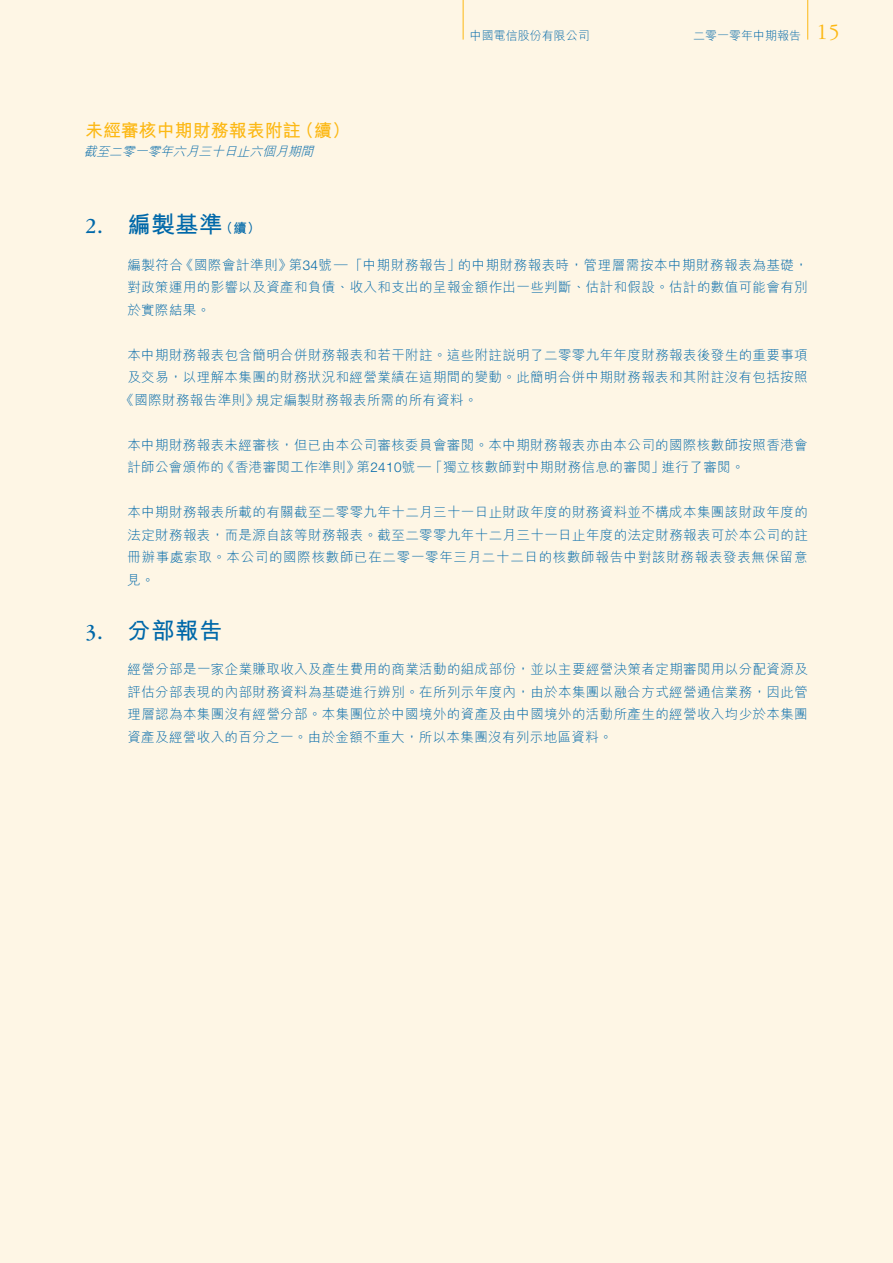
<style>
.page{position:relative;width:893px;height:1263px;background:#fef6e5}
.page>*{position:absolute;margin:0;border:0;box-sizing:border-box;transform-origin:0 0}
.t1{font:700 23.25px "M Hei HK";letter-spacing:.025em;color:#0068a9}
.t2{font:700 18px "M Hei HK";color:#fcb814}
.t3{font:300 13.5px/22.5px "M Hei HK";letter-spacing:.03em;color:#0068a9;text-align:justify}
.t4{font:italic 300 12.75px "M Hei HK";color:#0068a9}
.t5{font:300 12px "M Hei HK";color:#0068a9}
.s1{font-family:"Garamond 3 LT Std";font-weight:400;font-size:24px;color:#fcb814}
.s2{font-family:"Garamond 3 LT Std"}
.s3{font-size:13.5px}
.s4{font-family:"Helvetica Neue LT Std"}
</style>
<div class="page">
<hr style="left:463px;top:0;width:1px;height:40px;background:#fcb814">
<hr style="left:807px;top:0;width:1px;height:40px;background:#fcb814">
<h2 class="t2" style="left:85px;top:117px;width:266px">未經審核中期財務報表附註（續）</h2>
<p class="t4" style="left:84px;top:142px;width:236px">截至二零一零年六月三十日止六個月期間</p>
<p class="t5" style="left:470px;top:28px;width:121px">中國電信股份有限公司</p>
<p class="t5" style="left:693px;top:28px;width:149px">二零一零年中期報告 <span class="s1">15</span></p>
<h1 class="t1" style="left:85px;top:208px;width:177px"><span class="s2">2.</span> 編製基準<span class="s3">（續）</span></h1>
<p class="t3" style="left:127px;top:253px;width:682px">編製符合《國際會計準則》第<span class="s4">34</span>號—「中期財務報告」的中期財務報表時，管理層需按本中期財務報表為基礎，對政策運用的影響以及資產和負債、收入和支出的呈報金額作出一些判斷、估計和假設。估計的數值可能會有別於實際結果。</p>
<p class="t3" style="left:127px;top:343px;width:682px">本中期財務報表包含簡明合併財務報表和若干附註。這些附註說明了二零零九年年度財務報表後發生的重要事項</p>
<p class="t3" style="left:127px;top:366px;width:682px">及交易，以理解本集團的財務狀況和經營業績在這期間的變動。此簡明合併中期財務報表和其附註沒有包括按照</p>
<p class="t3" style="left:121px;top:388px;width:359px">《國際財務報告準則》規定編製財務報表所需的所有資料。</p>
<p class="t3" style="left:127px;top:433px;width:682px">本中期財務報表未經審核，但已由本公司審核委員會審閱。本中期財務報表亦由本公司的國際核數師按照香港會計師公會頒佈的《香港審閱工作準則》第<span class="s4">2410</span>號—「獨立核數師對中期財務信息的審閱」進行了審閱。</p>
<p class="t3" style="left:127px;top:501px;width:682px">本中期財務報表所載的有關截至二零零九年十二月三十一日止財政年度的財務資料並不構成本集團該財政年度的法定財務報表，而是源自該等財務報表。截至二零零九年十二月三十一日止年度的法定財務報表可於本公司的註冊辦事處索取。本公司的國際核數師已在二零一零年三月二十二日的核數師報告中對該財務報表發表無保留意見。</p>
<h1 class="t1" style="left:85px;top:613px;width:139px"><span class="s2">3.</span> 分部報告</h1>
<p class="t3" style="left:127px;top:657px;width:682px">經營分部是一家企業賺取收入及產生費用的商業活動的組成部份，並以主要經營決策者定期審閱用以分配資源及評估分部表現的內部財務資料為基礎進行辨別。在所列示年度內，由於本集團以融合方式經營通信業務，因此管理層認為本集團沒有經營分部。本集團位於中國境外的資產及由中國境外的活動所產生的經營收入均少於本集團資產及經營收入的百分之一。由於金額不重大，所以本集團沒有列示地區資料。</p>
</div>
